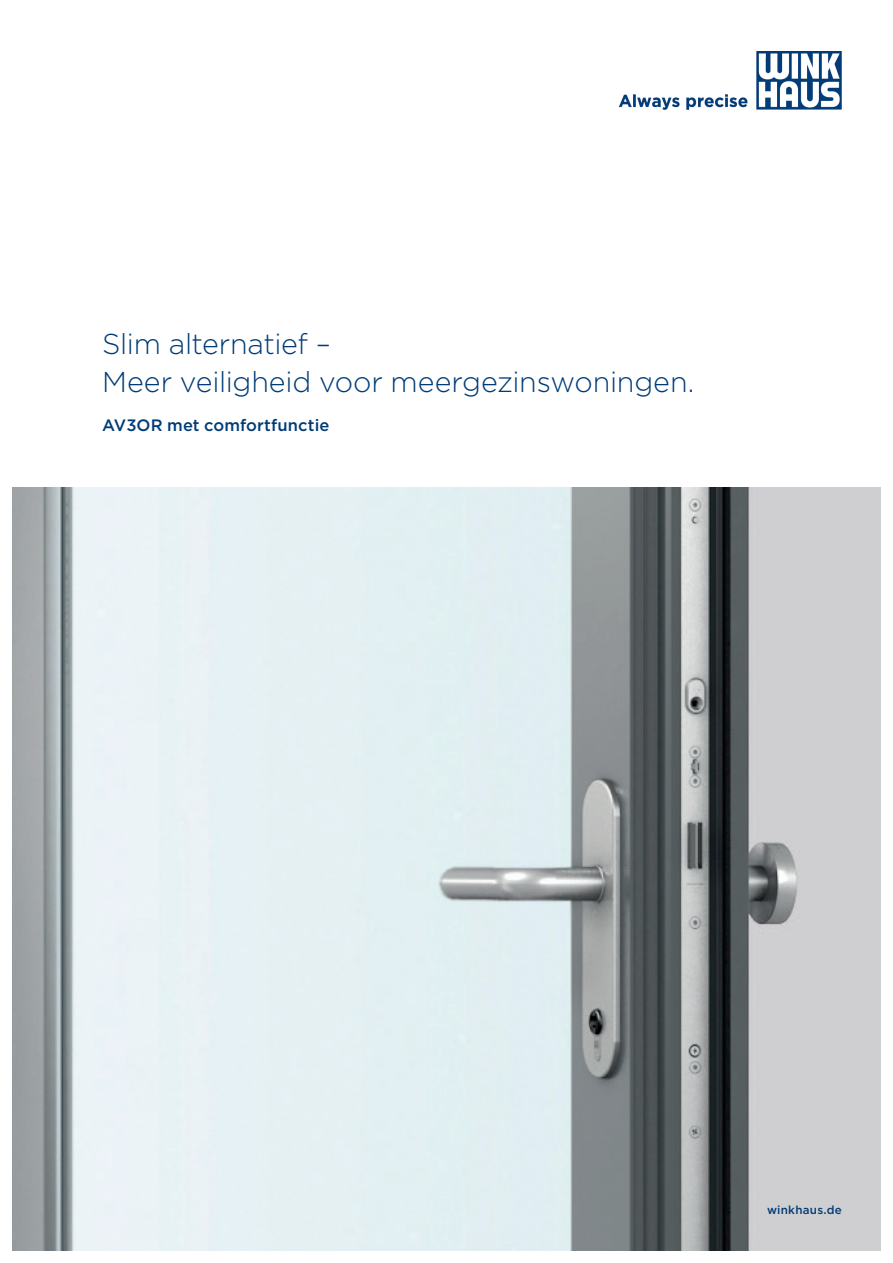
<style>
.page{position:relative;width:893px;height:1263px;background:#fff}
.page>*{position:absolute;margin:0;border:0;box-sizing:border-box;transform-origin:0 0}
._03-a_Standard-Headl{font:300 28.65px "Gotham";letter-spacing:-.01em;color:#013c77}
._04-a_Subheadline_IM{font:500 16.5px "Gotham";letter-spacing:.005em;color:#013c77}
._06-a_URL_Blau_2016{font:500 11.7px "Gotham";letter-spacing:.02em;color:#013c77}
</style>
<div class="page">
<img style="left:13px;top:488px;width:867px;height:762px">
<img style="left:620px;top:51px;width:222px;height:58px">
<p class="_03-a_Standard-Headl" style="left:102px;top:326px;width:230px">Slim alternatief –</p>
<p class="_03-a_Standard-Headl" style="left:102px;top:364px;width:594px">Meer veiligheid voor meergezinswoningen.</p>
<p class="_04-a_Subheadline_IM" style="left:102px;top:414px;width:229px">AV3OR met comfortfunctie</p>
<p class="_06-a_URL_Blau_2016" style="left:767px;top:1202px;width:76px">winkhaus.de</p>
</div>
